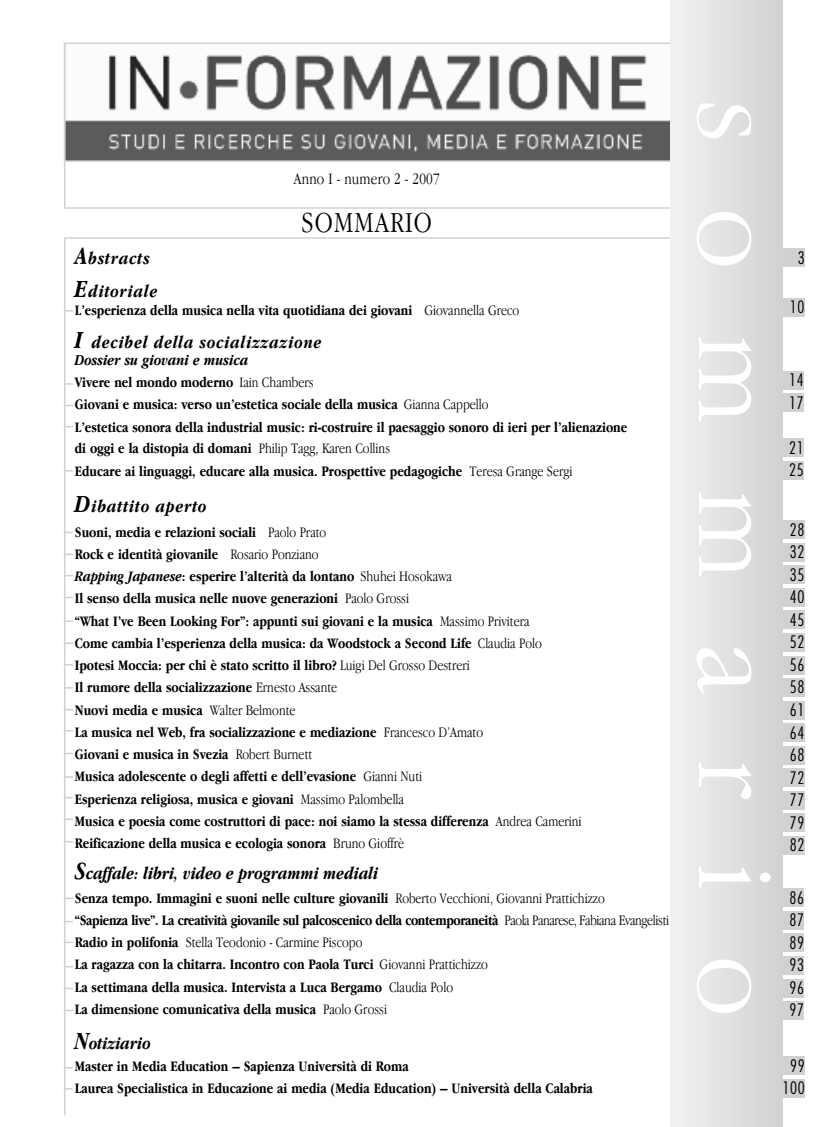
<style>
.page{position:relative;width:830px;height:1127px;background:#fff}
.page>*{position:absolute;margin:0;border:0;box-sizing:border-box;transform-origin:0 0}
.t1{font:300 condensed 114.45px "Garamond";letter-spacing:.48em;color:#fff;scale:1.18 1}
.t2{font:300 condensed 30px "Garamond";letter-spacing:.04em;color:#000}
.t3{font:italic 700 condensed 18px "Garamond";letter-spacing:.045em;color:#000}
.t4{font:italic 700 condensed 18px "Garamond";color:#000}
.t5{font:300 condensed 16.8px/22.5px "Futura";letter-spacing:.04em;color:#000}
.t6{font:300 condensed 16.65px "Futura";color:#000}
.t7{font:300 condensed 16.5px "Garamond";letter-spacing:.01em;color:#000}
.t8{font:italic 700 condensed 15.75px "Garamond";color:#000}
.t9{font:700 condensed 15px/22.2px "Garamond";color:#000}
.t10{font:300 condensed 15px/21px "Garamond";letter-spacing:-.03em;color:#000}
.t11{font:300 condensed 15px "Garamond";color:#000}
.s1{font-size:25.5px}
.s2{font-weight:300}
.s3{font-weight:700}
.s4{font-style:italic}
</style>
<div class="page">
<div style="left:774px;top:298px;width:30px;height:18px;background:#d1d1d1"></div>
<div style="left:774px;top:248px;width:30px;height:19px;background:#d1d1d1"></div>
<img style="left:67px;top:55px;width:602px;height:104px">
<div style="left:64px;top:43px;width:608px;height:119px;border:2px solid #d1d1d1"></div>
<hr style="left:64px;top:237px;width:710px;height:2px;background:#d1d1d1">
<hr style="left:64px;top:207px;width:710px;height:2px;background:#d1d1d1">
<hr style="left:64px;top:238px;width:1px;height:877px;background:#d1d1d1">
<hr style="left:64px;top:43px;width:1px;height:165px;background:#d1d1d1">
<svg style="left:65px;top:383px;width:8px;height:2px"></svg>
<svg style="left:65px;top:553px;width:8px;height:2px"></svg>
<svg style="left:65px;top:620px;width:8px;height:2px"></svg>
<svg style="left:65px;top:642px;width:8px;height:2px"></svg>
<svg style="left:65px;top:818px;width:8px;height:2px"></svg>
<svg style="left:65px;top:776px;width:8px;height:2px"></svg>
<svg style="left:65px;top:897px;width:8px;height:2px"></svg>
<svg style="left:65px;top:941px;width:8px;height:2px"></svg>
<div style="left:774px;top:371px;width:29px;height:18px;background:#d1d1d1"></div>
<div style="left:774px;top:394px;width:29px;height:18px;background:#d1d1d1"></div>
<div style="left:774px;top:439px;width:29px;height:18px;background:#d1d1d1"></div>
<div style="left:774px;top:461px;width:29px;height:18px;background:#d1d1d1"></div>
<div style="left:774px;top:520px;width:30px;height:19px;background:#d1d1d1"></div>
<div style="left:774px;top:543px;width:30px;height:18px;background:#d1d1d1"></div>
<div style="left:774px;top:566px;width:30px;height:18px;background:#d1d1d1"></div>
<div style="left:774px;top:588px;width:30px;height:18px;background:#d1d1d1"></div>
<div style="left:774px;top:611px;width:30px;height:18px;background:#d1d1d1"></div>
<div style="left:774px;top:633px;width:30px;height:19px;background:#d1d1d1"></div>
<div style="left:774px;top:656px;width:30px;height:18px;background:#d1d1d1"></div>
<div style="left:774px;top:678px;width:30px;height:19px;background:#d1d1d1"></div>
<div style="left:774px;top:701px;width:30px;height:18px;background:#d1d1d1"></div>
<div style="left:774px;top:723px;width:30px;height:19px;background:#d1d1d1"></div>
<div style="left:774px;top:746px;width:30px;height:18px;background:#d1d1d1"></div>
<div style="left:774px;top:769px;width:30px;height:18px;background:#d1d1d1"></div>
<div style="left:774px;top:791px;width:30px;height:18px;background:#d1d1d1"></div>
<div style="left:774px;top:814px;width:30px;height:18px;background:#d1d1d1"></div>
<div style="left:774px;top:836px;width:30px;height:18px;background:#d1d1d1"></div>
<div style="left:774px;top:889px;width:29px;height:18px;background:#d1d1d1"></div>
<div style="left:774px;top:911px;width:29px;height:18px;background:#d1d1d1"></div>
<div style="left:774px;top:934px;width:29px;height:18px;background:#d1d1d1"></div>
<div style="left:774px;top:956px;width:29px;height:18px;background:#d1d1d1"></div>
<div style="left:774px;top:979px;width:29px;height:18px;background:#d1d1d1"></div>
<div style="left:774px;top:1001px;width:29px;height:19px;background:#d1d1d1"></div>
<div style="left:774px;top:1056px;width:30px;height:19px;background:#d1d1d1"></div>
<div style="left:774px;top:1079px;width:30px;height:18px;background:#d1d1d1"></div>
<div style="left:670px;top:0;width:112px;height:1127px;background:linear-gradient(to right,#f2f2f2,#d2d2d2)"></div>
<h1 class="t1" style="left:804px;top:100px;width:778px;rotate:90deg">sommario</h1>
<p class="t7" style="left:294px;top:169px;width:147px">Anno I - numero 2 - 2007</p>
<h2 class="t2" style="left:301px;top:204px;width:132px">SOMMARIO</h2>
<p class="t3" style="left:75px;top:247px;width:76px"><span class="s1">A</span>bstracts</p>
<p class="t5" style="left:797px;top:247px;width:8px">3</p>
<p class="t3" style="left:75px;top:280px;width:84px"><span class="s1">E</span>ditoriale</p>
<p class="t9" style="left:75px;top:298px;width:445px">L’esperienza della musica nella vita quotidiana dei giovani <span class="s2">Giovannella Greco</span></p>
<p class="t3" style="left:75px;top:331px;width:248px"><span class="s1">I</span> decibel della socializzazione</p>
<p class="t8" style="left:75px;top:351px;width:175px">Dossier su giovani e musica</p>
<p class="t9" style="left:75px;top:375px;width:240px">Vivere nel mondo moderno <span class="s2">Iain Chambers</span></p>
<p class="t9" style="left:75px;top:396px;width:415px">Giovani e musica: verso un’estetica sociale della musica <span class="s2">Gianna Cappello</span></p>
<p class="t9" style="left:75px;top:417px;width:553px">L’estetica sonora della industrial music: ri-costruire il paesaggio sonoro di ieri per l’alienazione</p>
<p class="t9" style="left:75px;top:438px;width:317px">di oggi e la distopia di domani <span class="s2">Philip Tagg, Karen Collins</span></p>
<p class="t11" style="left:401px;top:462px;width:176px"><span class="s3">edagogiche</span> Teresa Grange Sergi</p>
<p class="t3" style="left:75px;top:495px;width:133px"><span class="s1">D</span>ibattito aperto</p>
<p class="t6" style="left:789px;top:300px;width:16px">10</p>
<p class="t5" style="left:788px;top:370px;width:16px">14<br>17</p>
<p class="t5" style="left:788px;top:437px;width:16px">21<br>25</p>
<p class="t9" style="left:75px;top:370px;width:553px">Vivere nel mondo moderno <span class="s2">Iain Chambers<br></span>Giovani e musica: verso un’estetica sociale della musica <span class="s2">Gianna Cappello<br></span>L’estetica sonora della industrial music: ri-costruire il paesaggio sonoro di ieri per l’alienazione</p>
<p class="t9" style="left:75px;top:436px;width:499px;line-height:23px">di oggi e la distopia di domani <span class="s2">Philip Tagg, Karen Collins<br></span>Educare ai linguaggi, educare alla musica. Prospettive pedagogiche <span class="s2">Teresa Grange Sergi</span></p>
<p class="t5" style="left:789px;top:519px;width:16px;text-align:justify">28<br>32<br>35<br>40<br>45<br>52<br>56<br>58<br>61<br>64<br>68<br>72<br>77<br>79<br>82</p>
<p class="t5" style="left:789px;top:887px;width:16px;text-align:justify">86<br>87<br>89<br>93<br>96<br>97</p>
<p class="t9" style="left:75px;top:520px;width:508px">Suoni, media e relazioni sociali <span class="s2">Paolo Prato<br></span>Rock e identità giovanile <span class="s2">Rosario Ponziano<br></span><span class="s4">Rapping Japanese</span>: esperire l’alterità da lontano <span class="s2">Shuhei Hosokawa<br></span>Il senso della musica nelle nuove generazioni <span class="s2">Paolo Grossi<br></span>“What I’ve Been Looking For”: appunti sui giovani e la musica <span class="s2">Massimo Privitera<br></span>Come cambia l’esperienza della musica: da Woodstock a Second Life <span class="s2">Claudia Polo </span>Ipotesi Moccia: per chi è stato scritto il libro? <span class="s2">Luigi Del Grosso Destreri<br></span>Il rumore della socializzazione <span class="s2">Ernesto Assante<br></span>Nuovi media e musica <span class="s2">Walter Belmonte<br></span>La musica nel Web, fra socializzazione e mediazione <span class="s2">Francesco D’Amato<br></span>Giovani e musica in Svezia <span class="s2">Robert Burnett<br></span>Musica adolescente o degli affetti e dell’evasione <span class="s2">Gianni Nuti<br></span>Esperienza religiosa, musica e giovani <span class="s2">Massimo Palombella<br></span>Musica e poesia come costruttori di pace: noi siamo la stessa differenza <span class="s2">Andrea Camerini </span>Reificazione della musica e ecologia sonora <span class="s2">Bruno Gioffrè</span></p>
<p class="t9" style="left:75px;top:585px;width:468px;line-height:21px">Il senso della musica nelle nuove generazioni <span class="s2">Paolo Grossi<br></span>“What I’ve Been Looking For”: appunti sui giovani e la musica <span class="s2">Massimo Privitera </span>Come cambia l’esperienza della musica: da Woodstock a Second Life <span class="s2">Claudia Polo </span>Ipotesi Moccia: per chi è stato scritto il libro? <span class="s2">Luigi Del Grosso Destreri<br></span>Il rumore della socializzazione <span class="s2">Ernesto Assante</span></p>
<p class="t9" style="left:75px;top:816px;width:331px">Reificazione della musica e ecologia sonora <span class="s2">Bruno Gioffrè</span></p>
<p class="t4" style="left:75px;top:862px;width:305px"><span class="s1">S</span>caffale: libri, video e programmi mediali</p>
<p class="t10" style="left:504px;top:889px;width:163px;text-indent:-430px"><span class="s3">Senza tempo. Immagini e suoni nelle culture giovanili</span> Giovanni Prattichizzo, Roberto Vecchioni<br>F bi na Evangelisti, Paola P arese</p>
<p class="t9" style="left:75px;top:886px;width:595px">Senza tempo. Immagini e suoni nelle culture giovanili <span class="s2">Roberto Vecchioni, Giovanni Prattichizzo<br></span>“Sapienza live”. La creatività giovanile sul palcoscenico della contemporaneità <span class="s2">Paola Panarese, Fabiana Evangelisti </span>Radio in polifonia <span class="s2">Stella Teodonio - Carmine Piscopo<br></span>La ragazza con la chitarra. Incontro con Paola Turci <span class="s2">Giovanni Prattichizzo<br></span>La settimana della musica. Intervista a Luca Bergamo <span class="s2">Claudia Polo<br></span>La dimensione comunicativa della musica <span class="s2">Paolo Grossi</span></p>
<p class="t9" style="left:75px;top:973px;width:379px;line-height:21px">La settimana della musica. Intervista a Luca Bergamo <span class="s2">Claudia Polo<br></span>La dimensione comunicativa della musica <span class="s2">Paolo Grossi</span></p>
<p class="t4" style="left:75px;top:1032px;width:77px"><span class="s1">N</span>otiziario</p>
<p class="t9" style="left:75px;top:1054px;width:519px">Master in Media Education – Sapienza Università di Roma<br>Laurea Specialistica in Educazione ai media (Media Education) – Università della Calabria</p>
<p class="t5" style="left:782px;top:1055px;width:24px;text-align:center">99<br>100</p>
</div>
